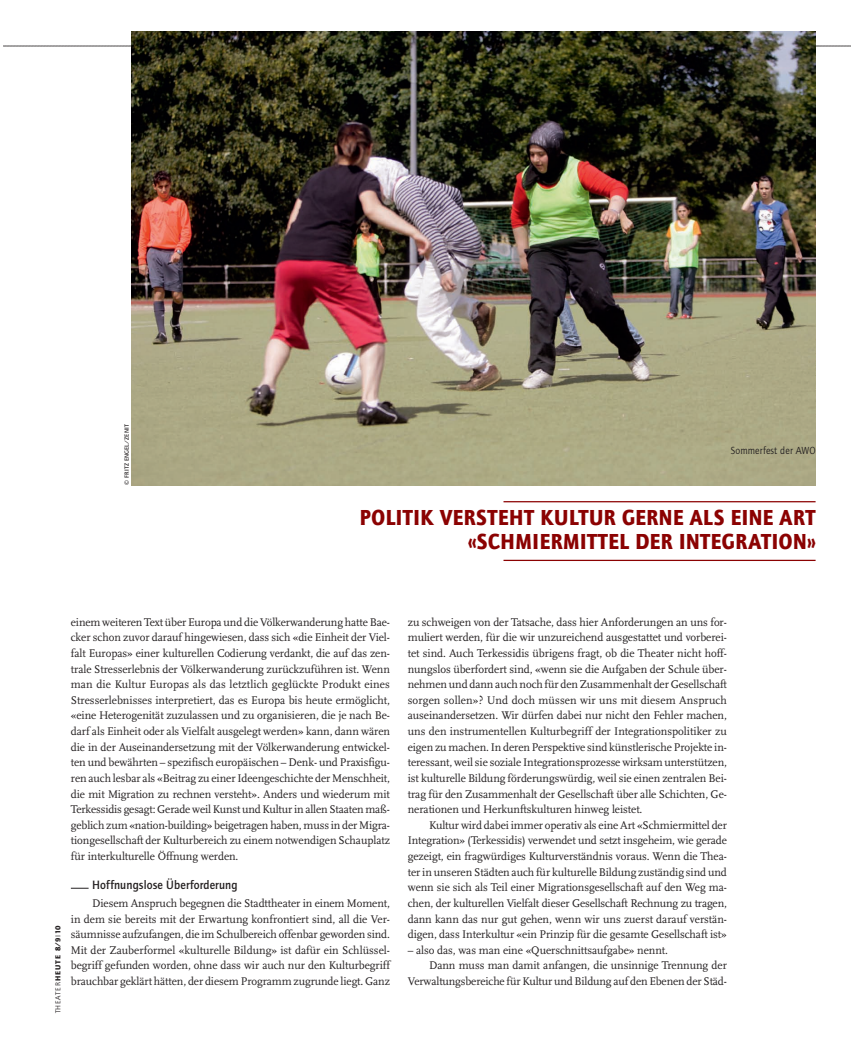
<style>
.page{position:relative;width:851px;height:1063px;background:#fff}
.page>*{position:absolute;margin:0;border:0;box-sizing:border-box;transform-origin:0 0}
.t1{font:900 22.5px/23.8px "Quay Sans CEEF";letter-spacing:.03em;color:#8b0202;text-align:right;scale:.9 1}
.t2{font:500 12.5px "Quay Sans EF";letter-spacing:.01em;color:#231f20;scale:.95 1}
.t3{font:11.62px/15.6px "Scala";letter-spacing:-.005em;color:#231f20;text-align:justify}
.t4{font:10.62px "Quay Sans EF";letter-spacing:.01em;color:#231f20;scale:.95 1}
.t5{font:900 7.5px "Quay Sans CEEF";letter-spacing:.12em;color:#231f20}
.t6{font:500 6.25px "Quay Sans EF";letter-spacing:.025em;color:#231f20}
.s1{font-family:"Quay Sans EF";font-weight:400}
</style>
<div class="page">
<img style="left:3px;top:31px;width:847px;height:858px">
<p class="t6" style="left:124px;top:485px;width:62px;rotate:-90deg">© FRITZ ENGEL/ZENIT</p>
<p class="t4" style="left:730px;top:446px;width:91px">Sommerfest der AWO</p>
<p class="t1" style="left:359px;top:508px;width:508px">POLITIK VERSTEHT KULTUR GERNE ALS EINE ART «SCHMIERMITTEL DER INTEGRATION»</p>
<p class="t5" style="left:55px;top:1013px;width:89px;rotate:-90deg"><span class="s1">THEATER</span>HEUTE 8/9<span class="s1">I</span>10</p>
<p class="t3" style="left:71px;top:614px;width:320px">einem weiteren Text über Europa und die Völkerwanderung hatte Bae&shy;cker schon zuvor darauf hingewiesen, dass sich «die Einheit der Viel&shy;falt Europas» einer kulturellen Codierung verdankt, die auf das zen&shy;trale Stresserlebnis der Völkerwanderung zurückzuführen ist. Wenn man die Kultur Europas als das letztlich geglückte Produkt eines Stresserlebnisses interpretiert, das es Europa bis heute ermöglicht, «eine Heterogenität zuzulassen und zu organisieren, die je nach Be&shy;darf als Einheit oder als Vielfalt ausgelegt werden» kann, dann wären die in der Auseinandersetzung mit der Völkerwanderung entwickel&shy;ten und bewährten – spezifisch europäischen – Denk- und Praxisfigu&shy;ren auch lesbar als «Beitrag zu einer Ideengeschichte der Menschheit, die mit Migration zu rechnen versteht». Anders und wiederum mit Terkessidis gesagt: Gerade weil Kunst und Kultur in allen Staaten maß&shy;geblich zum «nation-building» beigetragen haben, muss in der Migra&shy;tiongesellschaft der Kulturbereich zu einem notwendigen Schauplatz für interkulturelle Öffnung werden.</p>
<p class="t2" style="left:92px;top:880px;width:154px">Hoffnungslose Überforderung</p>
<p class="t3" style="left:71px;top:896px;width:320px;text-indent:21px">Diesem Anspruch begegnen die Stadttheater in einem Moment, in dem sie bereits mit der Erwartung konfrontiert sind, all die Ver&shy;säumnisse aufzufangen, die im Schulbereich offenbar geworden sind.<br>Mit der Zauberformel «kulturelle Bildung» ist dafür ein Schlüssel&shy;begriff gefunden worden, ohne dass wir auch nur den Kulturbegriff brauchbar geklärt hätten, der diesem Programm zugrunde liegt. Ganz</p>
<p class="t3" style="left:407px;top:614px;width:320px">zu schweigen von der Tatsache, dass hier Anforderungen an uns for-</p>
<p class="t3" style="left:407px;top:630px;width:320px">muliert werden, für die wir unzureichend ausgestattet und vorberei-</p>
<p class="t3" style="left:407px;top:646px;width:320px">tet sind. Auch Terkessidis übrigens fragt, ob die Theater nicht hoff-</p>
<p class="t3" style="left:407px;top:661px;width:320px">nungslos überfordert sind, «wenn sie die Aufgaben der Schule über-</p>
<p class="t3" style="left:407px;top:677px;width:320px">nehmen und dann auch noch für den Zusammenhalt der Gesellschaft</p>
<p class="t3" style="left:407px;top:693px;width:320px">sorgen sollen»? Und doch müssen wir uns mit diesem Anspruch</p>
<p class="t3" style="left:407px;top:708px;width:320px">auseinandersetzen. Wir dürfen dabei nur nicht den Fehler machen,</p>
<p class="t3" style="left:407px;top:724px;width:320px">uns den instrumentellen Kulturbegriff der Integrationspolitiker zu</p>
<p class="t3" style="left:407px;top:739px;width:320px">eigen zu machen. In deren Perspektive sind künstlerische Projekte in-</p>
<p class="t3" style="left:407px;top:755px;width:320px">teressant, weil sie soziale Integrationsprozesse wirksam unterstützen,</p>
<p class="t3" style="left:407px;top:771px;width:320px">ist kulturelle Bildung förderungswürdig, weil sie einen zentralen Bei-</p>
<p class="t3" style="left:407px;top:786px;width:320px">trag für den Zusammenhalt der Gesellschaft über alle Schichten, Ge-</p>
<p class="t3" style="left:407px;top:802px;width:236px">nerationen und Herkunftskulturen hinweg leistet.</p>
<p class="t3" style="left:429px;top:818px;width:299px">Kultur wird dabei immer operativ als eine Art «Schmiermittel der</p>
<p class="t3" style="left:407px;top:833px;width:320px">Integration» (Terkessidis) verwendet und setzt insgeheim, wie gerade</p>
<p class="t3" style="left:407px;top:849px;width:320px">gezeigt, ein fragwürdiges Kulturverständnis voraus. Wenn die Thea-</p>
<p class="t3" style="left:407px;top:864px;width:320px">ter in unseren Städten auch für kulturelle Bildung zuständig sind und</p>
<p class="t3" style="left:407px;top:880px;width:320px">wenn sie sich als Teil einer Migrationsgesellschaft auf den Weg ma-</p>
<p class="t3" style="left:407px;top:896px;width:320px">chen, der kulturellen Vielfalt dieser Gesellschaft Rechnung zu tragen,</p>
<p class="t3" style="left:407px;top:911px;width:320px">dann kann das nur gut gehen, wenn wir uns zuerst darauf verstän-</p>
<p class="t3" style="left:407px;top:927px;width:320px">digen, dass Interkultur «ein Prinzip für die gesamte Gesellschaft ist»</p>
<p class="t3" style="left:407px;top:943px;width:261px">– also das, was man eine «Querschnittsaufgabe» nennt.</p>
<p class="t3" style="left:429px;top:958px;width:299px">Dann muss man damit anfangen, die unsinnige Trennung der</p>
<p class="t3" style="left:407px;top:974px;width:320px">Verwaltungsbereiche für Kultur und Bildung auf den Ebenen der Städ-</p>
</div>
